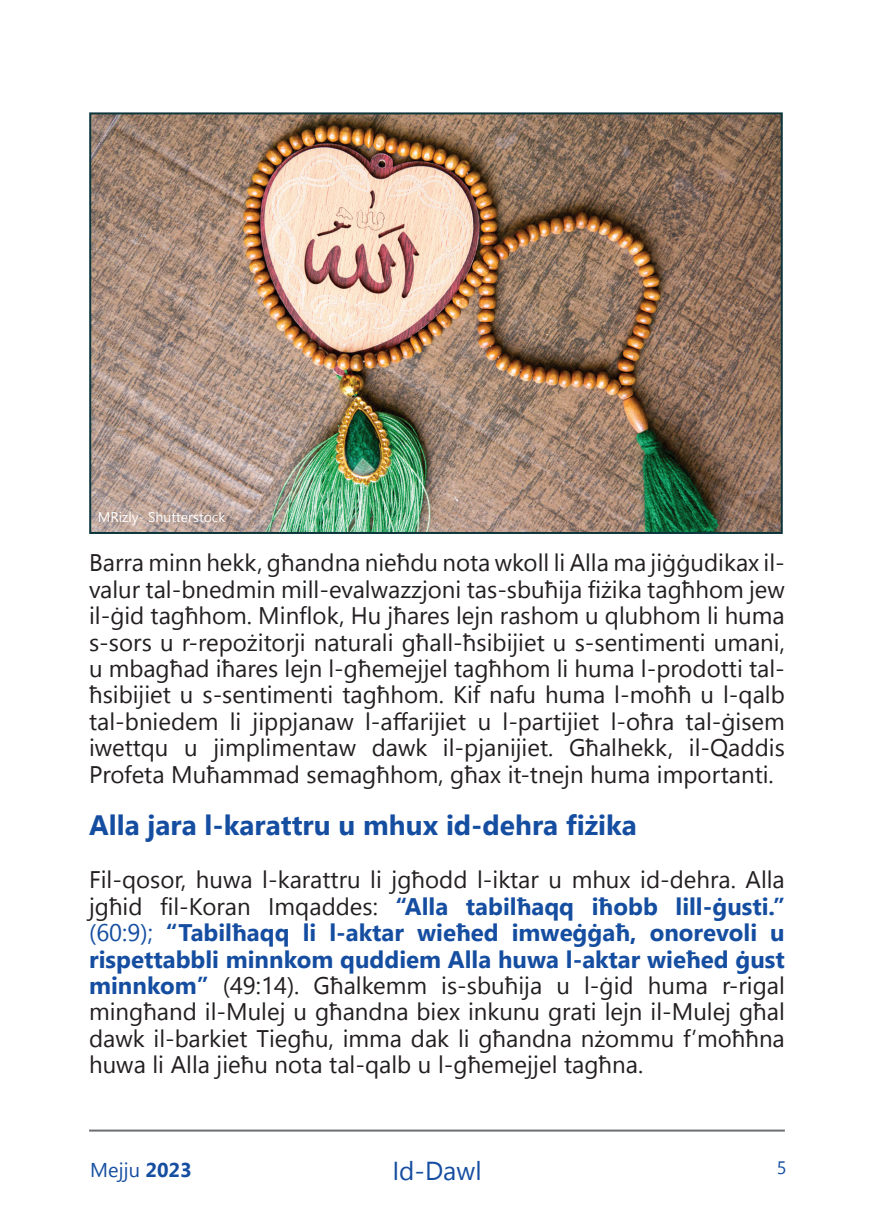
<style>
.page{position:relative;width:874px;height:1225px;background:#fff}
.page>*{position:absolute;margin:0;border:0;box-sizing:border-box;transform-origin:0 0}
.t1{font:700 28px "Segoe UI";color:#154ea1}
.t2{font:26px "Segoe UI";color:#154ea1}
.t3{font:24px/26.4px "Segoe UI";color:#231f20;text-align:justify}
.t4{font:20px "Segoe UI";color:#154ea1}
.t5{font:18px "Segoe UI";color:#154ea1}
.t6{font:14px "Segoe UI";color:#fff}
.s1{font-weight:700;color:#154ea1}
.s2{color:#154ea1}
.s3{font-weight:700}
</style>
<div class="page">
<hr style="left:89px;top:1129px;width:695px;height:2px;background:#6c6d70">
<img style="left:92px;top:115px;width:687px;height:416px">
<div style="left:89px;top:112px;width:693px;height:422px;border:2px solid #0c353c"></div>
<p class="t6" style="left:98px;top:505px;width:129px">MRizly- Shutterstock</p>
<p class="t3" style="left:89px;top:549px;width:697px">Barra minn hekk, għandna nieħdu nota wkoll li Alla ma jiġġudikax il&shy;valur tal-bnedmin mill-evalwazzjoni tas-sbuħija fiżika tagħhom jew il-ġid tagħhom. Minflok, Hu jħares lejn rashom u qlubhom li huma s-sors u r-repożitorji naturali għall-ħsibijiet u s-sentimenti umani, u mbagħad iħares lejn l-għemejjel tagħhom li huma l-prodotti tal&shy;ħsibijiet u s-sentimenti tagħhom. Kif nafu huma l-moħħ u l-qalb tal-bniedem li jippjanaw l-affarijiet u l-partijiet l-oħra tal-ġisem iwettqu u jimplimentaw dawk il-pjanijiet. Għalhekk, il-Qaddis Profeta Muħammad semagħhom, għax it-tnejn huma importanti.</p>
<p class="t1" style="left:89px;top:805px;width:549px">Alla jara l-karattru u mhux id-dehra fiżika</p>
<p class="t3" style="left:89px;top:866px;width:697px">Fil-qosor, huwa l-karattru li jgħodd l-iktar u mhux id-dehra. Alla jgħid fil-Koran Imqaddes: <span class="s1">“Alla tabilħaqq iħobb lill-ġusti.” </span><span class="s2">(60:9);</span> <span class="s1">“Tabilħaqq li l-aktar wieħed imweġġaħ, onorevoli u rispettabbli minnkom quddiem Alla huwa l-aktar wieħed ġust minnkom”</span> (49:14). Għalkemm is-sbuħija u l-ġid huma r-rigal mingħand il-Mulej u għandna biex inkunu grati lejn il-Mulej għal dawk il-barkiet Tiegħu, imma dak li għandna nżommu f’moħħna huwa li Alla jieħu nota tal-qalb u l-għemejjel tagħna.</p>
<p class="t4" style="left:90px;top:1154px;width:103px">Mejju <span class="s3">2023</span></p>
<p class="t2" style="left:392px;top:1149px;width:91px">Id-Dawl</p>
<p class="t5" style="left:776px;top:1152px;width:11px">5</p>
</div>
